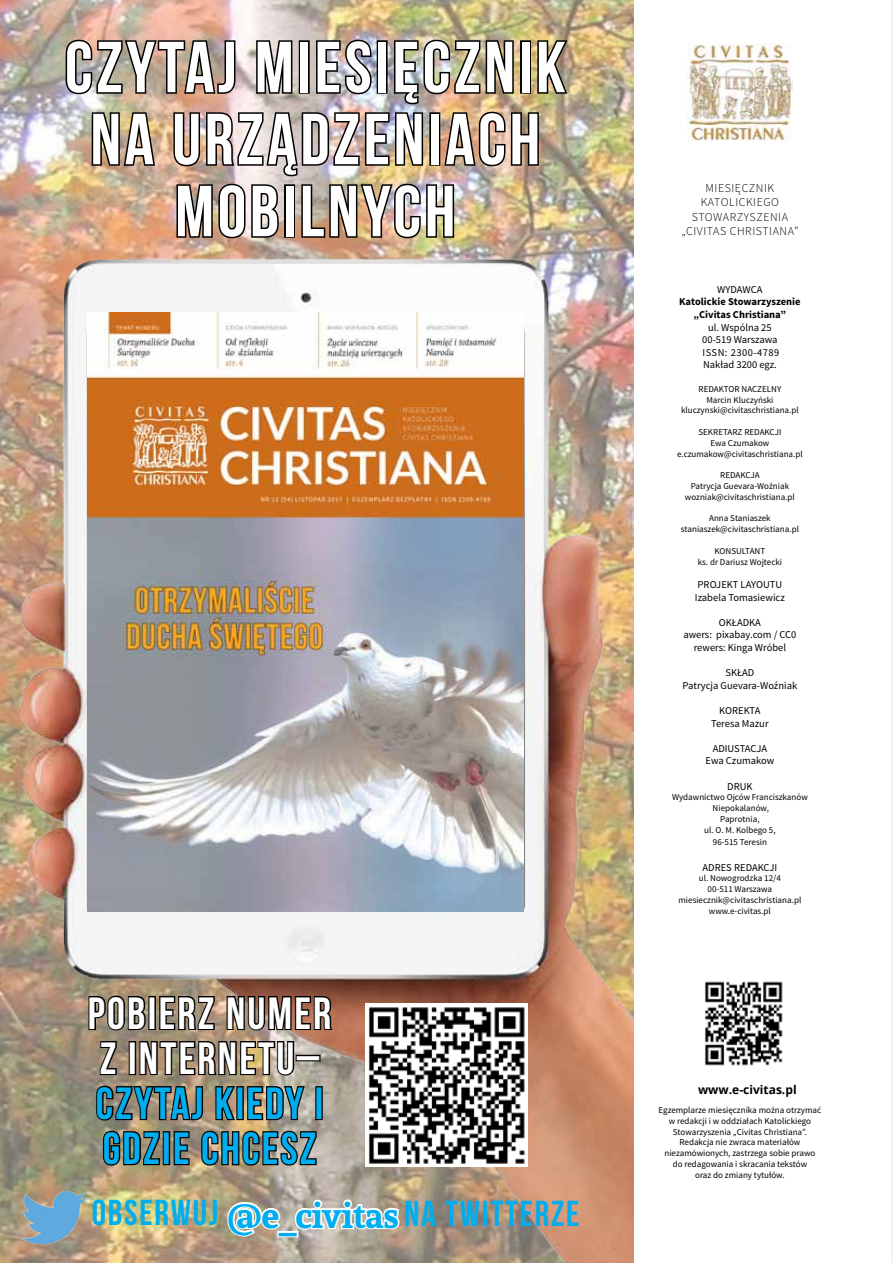
<style>
.page{position:relative;width:893px;height:1263px;background:#fff}
.page>*{position:absolute;margin:0;border:0;box-sizing:border-box;transform-origin:0 0}
.t1{font:72px/72px "Bebas Neue";letter-spacing:.05em;color:#fff;text-align:center}
.t2{font:45px/45px "Bebas Neue";letter-spacing:.05em;color:#fff}
.t3{font:45px/45px "Bebas Neue";letter-spacing:.05em;color:#00aeef}
.t4{font:36px "Bebas Neue";letter-spacing:.05em;color:#00aeef}
.t5{font:300 12px/14.4px "Source Sans Pro";letter-spacing:.045em;color:#000;text-align:center}
.t6{font:700 12px "Open Sans";color:#000}
.t7{font:10.5px/12.6px "Source Sans Pro";color:#000;text-align:center}
.t8{font:700 10.5px/12.6px "Source Sans Pro";color:#000;text-align:center}
.t9{font:9px/10.8px "Source Sans Pro";color:#000;text-align:center}
.s1{font-family:"Andada";font-weight:700}
</style>
<div class="page">
<img style="left:0;top:0;width:634px;height:196px">
<img style="left:687px;top:44px;width:106px;height:97px">
<hr style="left:891px;top:0;width:1px;height:1263px;background:#e6e7e8">
<img style="left:704px;top:981px;width:79px;height:85px">
<img style="left:64px;top:16px;width:506px;height:180px">
<img style="left:0;top:196px;width:634px;height:1067px">
<img style="left:22px;top:1191px;width:64px;height:52px">
<img style="left:401px;top:1003px;width:127px;height:163px">
<img style="left:87px;top:973px;width:314px;height:290px">
<img style="left:87px;top:312px;width:436px;height:599px">
<h1 class="t1" style="left:65px;top:30px;width:502px">CZYTAJ MIESIĘCZNIK<br>NA URZĄDZENIACH<br>MOBILNYCH</h1>
<h2 class="t2" style="left:88px;top:990px;width:245px">POBIERZ NUMER<br>Z INTERNETU–</h2>
<h2 class="t3" style="left:96px;top:1080px;width:229px">CZYTAJ KIEDY I<br>GDZIE CHCESZ</h2>
<h3 class="t4" style="left:92px;top:1193px;width:489px">OBSERWUJ <span class="s1">@e_civitas</span>NA TWITTERZE</h3>
<h3 class="t5" style="left:681px;top:181px;width:119px">MIESIĘCZNIK<br>KATOLICKIEGO<br>STOWARZYSZENIA „CIVITAS CHRISTIANA”</h3>
<p class="t7" style="left:717px;top:283px;width:47px">WYDAWCA</p>
<p class="t8" style="left:679px;top:296px;width:123px">Katolickie Stowarzyszenie „Civitas Christiana”</p>
<p class="t7" style="left:702px;top:321px;width:79px">ul. Wspólna 25<br>00-519 Warszawa<br>ISS N: 2300-4789<br>Nakład 3200 egz.</p>
<p class="t9" style="left:681px;top:384px;width:119px">Redaktor naczelny<br>Marcin Kluczyński kluczynski@civitaschristiana.pl</p>
<p class="t9" style="left:698px;top:427px;width:6px">Sekretar</p>
<p class="t9" style="left:738px;top:427px;width:45px">z re dakcji</p>
<p class="t9" style="left:710px;top:438px;width:60px">Ewa Czumakow</p>
<p class="t9" style="left:677px;top:448px;width:127px">e.czumakow@civitaschristiana.pl</p>
<p class="t9" style="left:685px;top:470px;width:111px">re dakcja<br>Patrycja Guevara-Woźniak wozniak@civitaschristiana.pl</p>
<p class="t9" style="left:681px;top:513px;width:120px">Anna Staniaszek staniaszek@civitaschristiana.pl</p>
<p class="t9" style="left:698px;top:546px;width:86px">KONSULTANT<br>ks. dr Dariusz Wojtecki</p>
<p class="t7" style="left:695px;top:578px;width:91px;text-align:left">PROJ EKT LAYOUTU<br>Izabela Tomasiewicz</p>
<p class="t7" style="left:683px;top:616px;width:115px">OKŁADKA<br>awers: pixabay.com / CC0 rewers: Kinga Wróbel</p>
<p class="t7" style="left:682px;top:667px;width:116px">SKŁAD<br>Patrycja Guevara-Woźniak</p>
<p class="t7" style="left:711px;top:704px;width:59px">KOREKTA<br>Teresa Mazur</p>
<p class="t7" style="left:705px;top:742px;width:70px">ADI USTACJA<br>Ewa Czumakow</p>
<p class="t7" style="left:727px;top:780px;width:27px">DRUK</p>
<p class="t9" style="left:672px;top:792px;width:137px">Wydawnictwo Ojców Franciszkanów<br>Niepokalanów,<br>Paprotnia,<br>ul. O. M. Kolbego 5,</p>
<p class="t9" style="left:713px;top:837px;width:56px">96-515 Teresin</p>
<p class="t7" style="left:702px;top:861px;width:76px">Adres re dakcji</p>
<p class="t9" style="left:678px;top:873px;width:124px">ul. Nowogrodzka 12/4<br>00-511 Warszawa miesiecznik@civitaschristiana.pl www.e-civitas.pl</p>
<h3 class="t6" style="left:698px;top:1081px;width:100px">www.e-civitas.pl</h3>
<p class="t9" style="left:658px;top:1105px;width:164px">Egzemplarze miesięcznika można otrzymać w redakcji i w oddziałach Katolickiego Stowarzyszenia „Civitas Christiana”.<br>Redakcja nie zwraca materiałów niezamówionych, zastrzega sobie prawo do redagowania i skracania tekstów<br>oraz do zmiany tytułów.</p>
</div>
